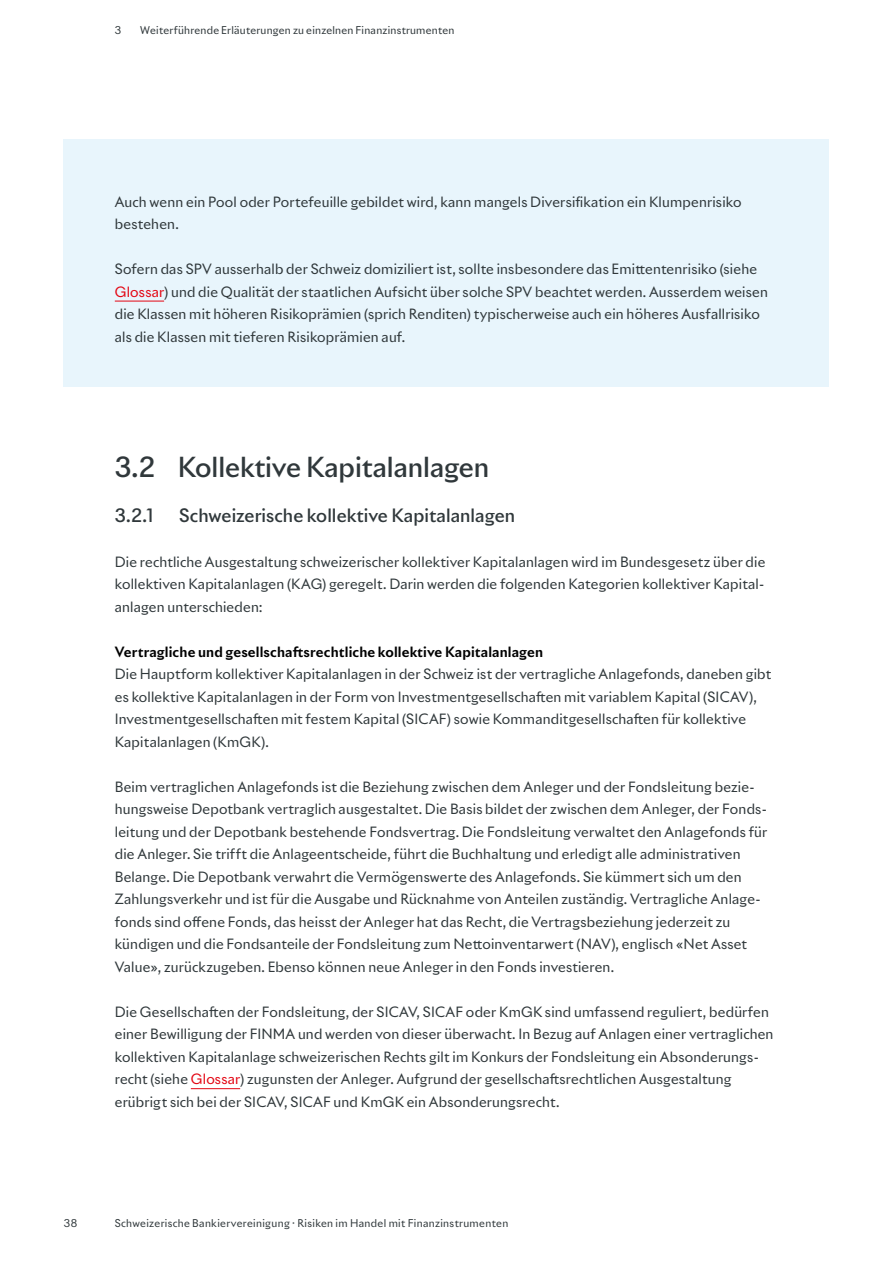
<style>
.page{position:relative;width:893px;height:1263px;background:#fff}
.page>*{position:absolute;margin:0;border:0;box-sizing:border-box;transform-origin:0 0}
.t1{font:500 27px "Riviera Nights";letter-spacing:-.005em;color:#30383b}
.t2{font:500 18px "Riviera Nights";letter-spacing:.005em;color:#30383b}
.t3{font:13.8px/22.5px "Riviera Nights";letter-spacing:.015em;color:#30383b}
.t4{font:700 13.8px "Riviera Nights";letter-spacing:.01em;color:#000}
.t5{font:10.5px "Riviera Nights";letter-spacing:.025em;color:#30383b}
.s1{color:#e30613}
</style>
<div class="page">
<div style="left:64px;top:139px;width:765px;height:248px;background:#e8f5fc"></div>
<hr style="left:115px;top:301px;width:49px;height:1px;background:#e30613">
<hr style="left:191px;top:1088px;width:49px;height:1px;background:#e30613">
<p class="t5" style="left:115px;top:23px;width:8px">3</p>
<p class="t5" style="left:140px;top:23px;width:316px">Weiterführende Erläuterungen zu einzelnen Finanzinstrumenten</p>
<p class="t3" style="left:115px;top:190px;width:628px">Auch wenn ein Pool oder Portefeuille gebildet wird, kann mangels Diversifikation ein Klumpenrisiko bestehen.</p>
<p class="t3" style="left:115px;top:257px;width:655px">Sofern das SPV ausserhalb der Schweiz domiziliert ist, sollte insbesondere das Emittentenrisiko (siehe <span class="s1">Glossar</span>) und die Qualität der staatlichen Aufsicht über solche SPV beachtet werden. Ausserdem weisen die Klassen mit höheren Risikoprämien (sprich Renditen) typischerweise auch ein höheres Ausfallrisiko als die Klassen mit tieferen Risikoprämien auf.</p>
<h1 class="t1" style="left:115px;top:449px;width:376px">3.2 Kollektive Kapitalanlagen</h1>
<h2 class="t2" style="left:115px;top:503px;width:40px">3.2.1</h2>
<h2 class="t2" style="left:179px;top:503px;width:337px">Schweizerische kollektive Kapitalanlagen</h2>
<p class="t3" style="left:115px;top:550px;width:652px;text-align:justify">Die rechtliche Ausgestaltung schweizerischer kollektiver Kapitalanlagen wird im Bundesgesetz über die kollektiven Kapitalanlagen (KAG) geregelt. Darin werden die folgenden Kategorien kollektiver Kapital&shy;anlagen unterschieden:</p>
<p class="t4" style="left:115px;top:643px;width:430px">Vertragliche und gesellschaftsrechtliche kollektive Kapitalanlagen</p>
<p class="t3" style="left:115px;top:663px;width:658px">Die Hauptform kollektiver Kapitalanlagen in der Schweiz ist der vertragliche Anlagefonds, daneben gibt es kollektive Kapitalanlagen in der Form von Investmentgesellschaften mit variablem Kapital (SICAV), Investmentgesellschaften mit festem Kapital (SICAF) sowie Kommanditgesellschaften für kollektive Kapitalanlagen (KmGK).</p>
<p class="t3" style="left:115px;top:775px;width:654px">Beim vertraglichen Anlagefonds ist die Beziehung zwischen dem Anleger und der Fondsleitung bezie&shy;hungsweise Depotbank vertraglich ausgestaltet. Die Basis bildet der zwischen dem Anleger, der Fonds&shy;leitung und der Depotbank bestehende Fondsvertrag. Die Fondsleitung verwaltet den Anlagefonds für die Anleger. Sie trifft die Anlageentscheide, führt die Buchhaltung und erledigt alle administrativen Belange. Die Depotbank verwahrt die Vermögenswerte des Anlagefonds. Sie kümmert sich um den Zahlungsverkehr und ist für die Ausgabe und Rücknahme von Anteilen zuständig. Vertragliche Anlage&shy;fonds sind offene Fonds, das heisst der Anleger hat das Recht, die Vertragsbeziehung jederzeit zu kündigen und die Fondsanteile der Fondsleitung zum Nettoinventarwert (NAV), englisch «Net Asset Value», zurückzugeben. Ebenso können neue Anleger in den Fonds investieren.</p>
<p class="t3" style="left:115px;top:1000px;width:660px">Die Gesellschaften der Fondsleitung, der SICAV, SICAF oder KmGK sind umfassend reguliert, bedürfen einer Bewilligung der FINMA und werden von dieser überwacht. In Bezug auf Anlagen einer vertraglichen kollektiven Kapitalanlage schweizerischen Rechts gilt im Konkurs der Fondsleitung ein Absonderungs&shy;recht (siehe <span class="s1">Glossar</span>) zugunsten der Anleger. Aufgrund der gesellschaftsrechtlichen Ausgestaltung erübrigt sich bei der SICAV, SICAF und KmGK ein Absonderungsrecht.</p>
<p class="t5" style="left:64px;top:1217px;width:15px">38</p>
<p class="t5" style="left:115px;top:1217px;width:395px">Schweizerische Bankiervereinigung · Risiken im Handel mit Finanzinstrumenten</p>
</div>
